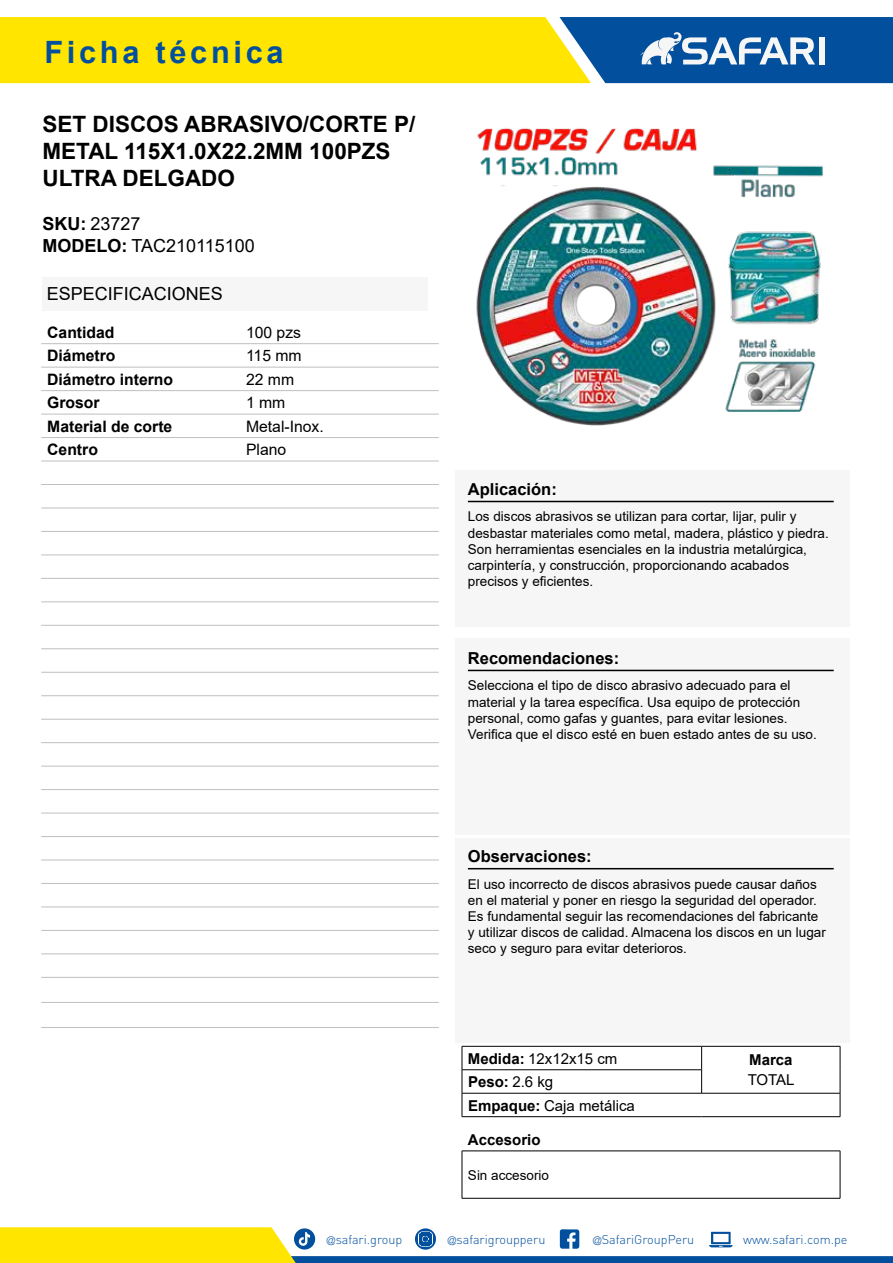
<style>
.page{position:relative;width:893px;height:1263px;background:#fff}
.page>*{position:absolute;margin:0;border:0;box-sizing:border-box;transform-origin:0 0}
.t1{font:700 30.75px "Arial";letter-spacing:.12em;color:#02509d}
.t2{font:700 22.5px/27px "Arial";color:#000}
.t3{font:18px/21.9px "Arial";color:#000}
.t4{font:700 16.5px "Arial";color:#000}
.t5{font:700 15.75px "Arial";color:#000}
.t6{font:15.75px "Arial";color:#000}
.t7{font:15px "Arial";color:#000}
.t8{font:700 15px "Arial";color:#000}
.t9{font:13.5px/16.2px "Arial";color:#000}
.t10{font:300 12.6px "DIN";color:#02509d}
.s1{font-weight:700}
.s2{font-weight:400}
.s3{font-family:"Helvetica LT Std";font-stretch:condensed;font-size:11.25px}
</style>
<div class="page">
<svg style="left:0;top:1227px;width:893px;height:36px"></svg>
<svg style="left:0;top:17px;width:893px;height:66px"></svg>
<div style="left:819px;top:37px;width:6px;height:27px;background:#f6f6f6"></div>
<div style="left:455px;top:470px;width:395px;height:157px;background:#f6f6f6"></div>
<hr style="left:468px;top:501px;width:366px;height:1px;background:#000">
<div style="left:455px;top:638px;width:395px;height:196px;background:#f6f6f6"></div>
<hr style="left:468px;top:670px;width:366px;height:1px;background:#000">
<div style="left:455px;top:838px;width:395px;height:204px;background:#f6f6f6"></div>
<hr style="left:468px;top:868px;width:366px;height:1px;background:#000">
<hr style="left:462px;top:1151px;width:378px;height:1px;background:#000">
<hr style="left:462px;top:1151px;width:1px;height:47px;background:#000">
<hr style="left:840px;top:1151px;width:1px;height:47px;background:#000">
<hr style="left:462px;top:1198px;width:378px;height:1px;background:#000">
<hr style="left:41px;top:343px;width:199px;height:1px;background:#bfbfbf">
<hr style="left:240px;top:343px;width:199px;height:1px;background:#bfbfbf">
<hr style="left:41px;top:1027px;width:199px;height:1px;background:#bfbfbf">
<hr style="left:240px;top:1027px;width:199px;height:1px;background:#bfbfbf">
<hr style="left:41px;top:367px;width:199px;height:1px;background:#bfbfbf">
<hr style="left:240px;top:367px;width:199px;height:1px;background:#bfbfbf">
<hr style="left:41px;top:390px;width:199px;height:1px;background:#bfbfbf">
<hr style="left:240px;top:390px;width:199px;height:1px;background:#bfbfbf">
<hr style="left:41px;top:414px;width:199px;height:1px;background:#bfbfbf">
<hr style="left:240px;top:414px;width:199px;height:1px;background:#bfbfbf">
<hr style="left:41px;top:437px;width:199px;height:1px;background:#bfbfbf">
<hr style="left:240px;top:437px;width:199px;height:1px;background:#bfbfbf">
<hr style="left:41px;top:461px;width:199px;height:1px;background:#bfbfbf">
<hr style="left:240px;top:461px;width:199px;height:1px;background:#bfbfbf">
<hr style="left:41px;top:484px;width:199px;height:1px;background:#bfbfbf">
<hr style="left:240px;top:484px;width:199px;height:1px;background:#bfbfbf">
<hr style="left:41px;top:508px;width:199px;height:1px;background:#bfbfbf">
<hr style="left:240px;top:508px;width:199px;height:1px;background:#bfbfbf">
<hr style="left:41px;top:531px;width:199px;height:1px;background:#bfbfbf">
<hr style="left:240px;top:531px;width:199px;height:1px;background:#bfbfbf">
<hr style="left:41px;top:555px;width:199px;height:1px;background:#bfbfbf">
<hr style="left:240px;top:555px;width:199px;height:1px;background:#bfbfbf">
<hr style="left:41px;top:578px;width:199px;height:1px;background:#bfbfbf">
<hr style="left:240px;top:578px;width:199px;height:1px;background:#bfbfbf">
<hr style="left:41px;top:602px;width:199px;height:1px;background:#bfbfbf">
<hr style="left:240px;top:602px;width:199px;height:1px;background:#bfbfbf">
<hr style="left:41px;top:625px;width:199px;height:1px;background:#bfbfbf">
<hr style="left:240px;top:625px;width:199px;height:1px;background:#bfbfbf">
<hr style="left:41px;top:648px;width:199px;height:1px;background:#bfbfbf">
<hr style="left:240px;top:648px;width:199px;height:1px;background:#bfbfbf">
<hr style="left:41px;top:672px;width:199px;height:1px;background:#bfbfbf">
<hr style="left:240px;top:672px;width:199px;height:1px;background:#bfbfbf">
<hr style="left:41px;top:695px;width:199px;height:1px;background:#bfbfbf">
<hr style="left:240px;top:695px;width:199px;height:1px;background:#bfbfbf">
<hr style="left:41px;top:719px;width:199px;height:1px;background:#bfbfbf">
<hr style="left:240px;top:719px;width:199px;height:1px;background:#bfbfbf">
<hr style="left:41px;top:742px;width:199px;height:1px;background:#bfbfbf">
<hr style="left:240px;top:742px;width:199px;height:1px;background:#bfbfbf">
<hr style="left:41px;top:766px;width:199px;height:1px;background:#bfbfbf">
<hr style="left:240px;top:766px;width:199px;height:1px;background:#bfbfbf">
<hr style="left:41px;top:789px;width:199px;height:1px;background:#bfbfbf">
<hr style="left:240px;top:789px;width:199px;height:1px;background:#bfbfbf">
<hr style="left:41px;top:813px;width:199px;height:1px;background:#bfbfbf">
<hr style="left:240px;top:813px;width:199px;height:1px;background:#bfbfbf">
<hr style="left:41px;top:836px;width:199px;height:1px;background:#bfbfbf">
<hr style="left:240px;top:836px;width:199px;height:1px;background:#bfbfbf">
<hr style="left:41px;top:860px;width:199px;height:1px;background:#bfbfbf">
<hr style="left:240px;top:860px;width:199px;height:1px;background:#bfbfbf">
<hr style="left:41px;top:883px;width:199px;height:1px;background:#bfbfbf">
<hr style="left:240px;top:883px;width:199px;height:1px;background:#bfbfbf">
<hr style="left:41px;top:907px;width:199px;height:1px;background:#bfbfbf">
<hr style="left:240px;top:907px;width:199px;height:1px;background:#bfbfbf">
<hr style="left:41px;top:930px;width:199px;height:1px;background:#bfbfbf">
<hr style="left:240px;top:930px;width:199px;height:1px;background:#bfbfbf">
<hr style="left:41px;top:954px;width:199px;height:1px;background:#bfbfbf">
<hr style="left:240px;top:954px;width:199px;height:1px;background:#bfbfbf">
<hr style="left:41px;top:977px;width:199px;height:1px;background:#bfbfbf">
<hr style="left:240px;top:977px;width:199px;height:1px;background:#bfbfbf">
<hr style="left:41px;top:1002px;width:199px;height:1px;background:#bfbfbf">
<hr style="left:240px;top:1002px;width:199px;height:1px;background:#bfbfbf">
<img style="left:476px;top:128px;width:347px;height:298px">
<div style="left:43px;top:277px;width:385px;height:33px;background:#f6f6f6"></div>
<hr style="left:462px;top:1069px;width:239px;height:1px;background:#000">
<hr style="left:462px;top:1093px;width:240px;height:1px;background:#000">
<hr style="left:702px;top:1093px;width:138px;height:1px;background:#000">
<hr style="left:462px;top:1046px;width:240px;height:1px;background:#000">
<hr style="left:702px;top:1046px;width:138px;height:1px;background:#000">
<svg style="left:701px;top:1046px;width:1px;height:47px"></svg>
<svg style="left:462px;top:1046px;width:1px;height:70px"></svg>
<svg style="left:840px;top:1046px;width:1px;height:70px"></svg>
<hr style="left:462px;top:1116px;width:240px;height:1px;background:#000">
<hr style="left:702px;top:1116px;width:138px;height:1px;background:#000">
<h1 class="t1" style="left:44px;top:34px;width:241px">Ficha técnica</h1>
<h2 class="t2" style="left:43px;top:112px;width:374px">SET DISCOS ABRASIVO/CORTE P/<br>METAL 115X1.0X22.2MM 100PZS<br>ULTRA DELGADO</h2>
<h3 class="t3" style="left:43px;top:213px;width:214px"><span class="s1">SKU:</span> 23727<br><span class="s1">MODELO:</span> TAC210115100</h3>
<h3 class="t3" style="left:47px;top:282px;width:178px">ESPECIFICACIONES</h3>
<p class="t5" style="left:47px;top:326px;width:69px">Cantidad</p>
<p class="t6" style="left:246px;top:326px;width:57px">100 pzs</p>
<p class="t5" style="left:47px;top:350px;width:70px">Diámetro</p>
<p class="t6" style="left:246px;top:350px;width:57px">115 mm</p>
<p class="t5" style="left:47px;top:373px;width:128px">Diámetro interno</p>
<p class="t6" style="left:246px;top:373px;width:50px">22 mm</p>
<p class="t5" style="left:47px;top:397px;width:54px">Grosor</p>
<p class="t6" style="left:246px;top:397px;width:41px">1 mm</p>
<p class="t5" style="left:47px;top:420px;width:127px">Material de corte</p>
<p class="t6" style="left:246px;top:420px;width:79px">Metal-Inox.</p>
<p class="t5" style="left:47px;top:444px;width:52px">Centro</p>
<p class="t6" style="left:246px;top:444px;width:42px">Plano</p>
<p class="t4" style="left:468px;top:483px;width:90px">Aplicación:</p>
<p class="t9" style="left:468px;top:510px;width:362px">Los discos abrasivos se utilizan para cortar, lijar, pulir y desbastar materiales como metal, madera, plástico y piedra.<br>Son herramientas esenciales en la industria metalúrgica, carpintería, y construcción, proporcionando acabados precisos y eficientes.</p>
<p class="t4" style="left:468px;top:652px;width:153px">Recomendaciones:</p>
<p class="t9" style="left:468px;top:679px;width:350px">Selecciona el tipo de disco abrasivo adecuado para el material y la tarea específica. Usa equipo de protección personal, como gafas y guantes, para evitar lesiones.<br>Verifica que el disco esté en buen estado antes de su uso.</p>
<p class="t4" style="left:468px;top:850px;width:125px">Observaciones:</p>
<p class="t9" style="left:468px;top:877px;width:359px">El uso incorrecto de discos abrasivos puede causar daños en el material y poner en riesgo la seguridad del operador.<br>Es fundamental seguir las recomendaciones del fabricante y utilizar discos de calidad. Almacena los discos en un lugar seco y seguro para evitar deterioros.</p>
<p class="t7" style="left:468px;top:1053px;width:151px"><span class="s1">Medida:</span> 12x12x15 cm</p>
<p class="t8" style="left:749px;top:1054px;width:45px">Marca</p>
<p class="t8" style="left:468px;top:1076px;width:87px">Peso: <span class="s2">2.6 kg</span></p>
<p class="t7" style="left:748px;top:1074px;width:48px">TOTAL</p>
<p class="t7" style="left:468px;top:1100px;width:168px"><span class="s1">Empaque:</span> Caja metálica</p>
<p class="t8" style="left:468px;top:1134px;width:74px">Accesorio</p>
<p class="t9" style="left:468px;top:1168px;width:83px">Sin accesorio</p>
<p class="t10" style="left:327px;top:1234px;width:77px"><span class="s3">@</span>safari.group</p>
<p class="t10" style="left:448px;top:1234px;width:99px"><span class="s3">@</span>safarigroupperu</p>
<p class="t10" style="left:593px;top:1234px;width:103px"><span class="s3">@</span>SafariGroupPeru</p>
<p class="t10" style="left:743px;top:1234px;width:106px">www.safari.com.pe</p>
</div>
